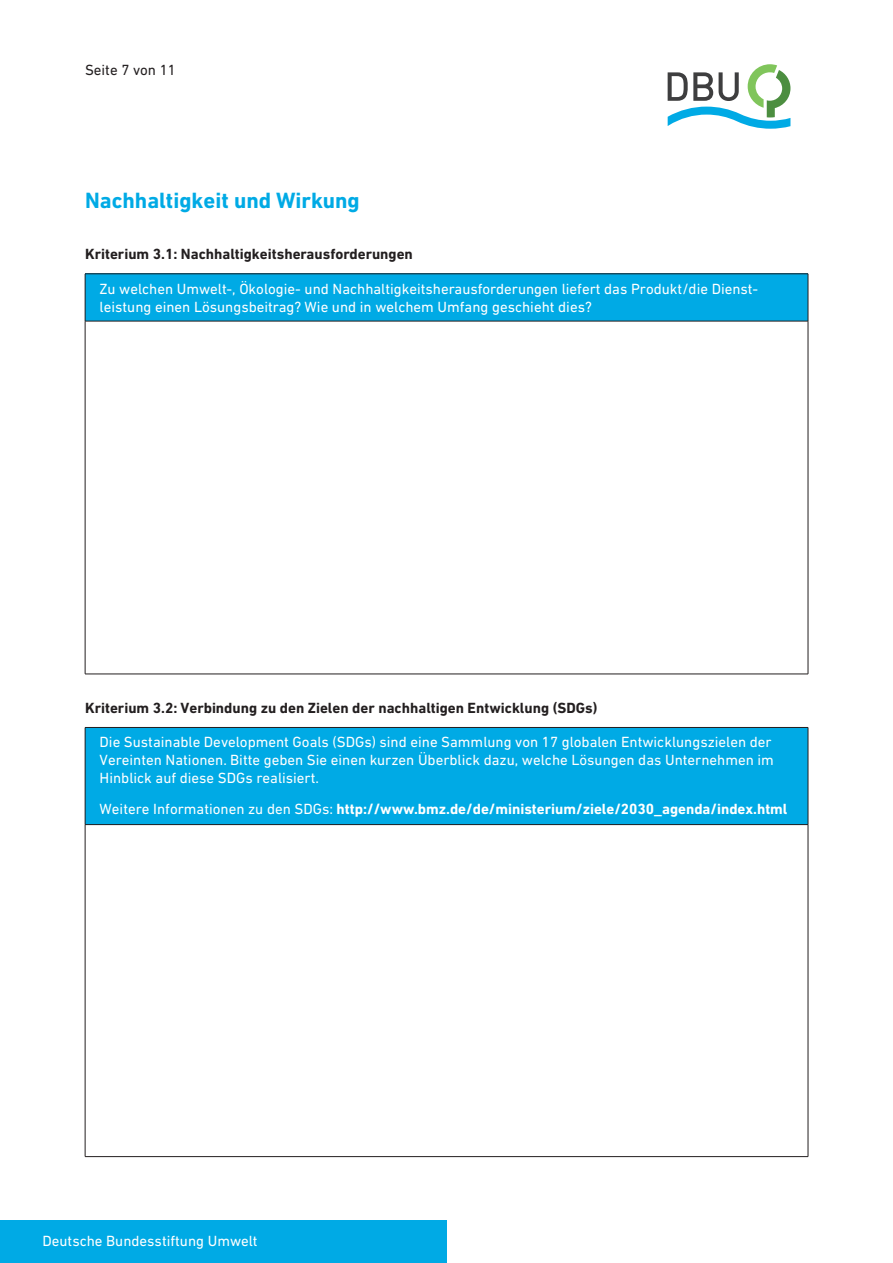
<style>
.page{position:relative;width:893px;height:1263px;background:#fff}
.page>*{position:absolute;margin:0;border:0;box-sizing:border-box;transform-origin:0 0}
.Überschrift_15pt{font:700 22.5px "DIN Next W1 G";color:#00aae5}
.Kriterium_Tabelle_Fr{font:15px/18px "DIN Next W1 G";color:#fff}
.Kriterium{font:700 15px "DIN Next W1 G";color:#231f20}
.Kriterium_Tabelle_Fr-2{font:700 15px "DIN Next W1 G";color:#fff}
.t1{font:15px "DIN Next W1 G";color:#231f20}
.s1{font-weight:400}
</style>
<div class="page">
<div style="left:0;top:1220px;width:446px;height:43px;background:#00aae5"></div>
<svg style="left:668px;top:64px;width:122px;height:65px"></svg>
<div style="left:85px;top:274px;width:723px;height:47px;background:#00aae5"></div>
<hr style="left:85px;top:274px;width:723px;height:1px;background:#231f20">
<hr style="left:85px;top:274px;width:1px;height:47px;background:#231f20">
<hr style="left:808px;top:274px;width:1px;height:47px;background:#231f20">
<hr style="left:85px;top:321px;width:723px;height:1px;background:#231f20">
<hr style="left:85px;top:321px;width:1px;height:353px;background:#231f20">
<hr style="left:808px;top:321px;width:1px;height:353px;background:#231f20">
<hr style="left:85px;top:674px;width:723px;height:1px;background:#231f20">
<div style="left:85px;top:727px;width:723px;height:97px;background:#00aae5"></div>
<hr style="left:85px;top:727px;width:723px;height:1px;background:#231f20">
<hr style="left:85px;top:727px;width:1px;height:97px;background:#231f20">
<hr style="left:808px;top:727px;width:1px;height:97px;background:#231f20">
<hr style="left:85px;top:824px;width:723px;height:1px;background:#231f20">
<hr style="left:85px;top:825px;width:1px;height:331px;background:#231f20">
<hr style="left:808px;top:825px;width:1px;height:331px;background:#231f20">
<hr style="left:85px;top:1156px;width:723px;height:1px;background:#231f20">
<p class="t1" style="left:85px;top:61px;width:92px">Seite 7 von 11</p>
<p class="Überschrift_15pt" style="left:85px;top:187px;width:276px">Nachhaltigkeit und Wirkung</p>
<p class="Kriterium" style="left:85px;top:245px;width:329px">Kriterium 3.1: Nachhaltigkeitsherausforderungen</p>
<p class="Kriterium_Tabelle_Fr" style="left:100px;top:279px;width:659px">Zu welchen Umwelt-, Ökologie- und Nachhaltigkeitsherausforderungen liefert das Produkt/die Dienst&shy;leistung einen Lösungsbeitrag? Wie und in welchem Umfang geschieht dies?</p>
<p class="Kriterium" style="left:85px;top:699px;width:514px">Kriterium 3.2: Verbindung zu den Zielen der nachhaltigen Entwicklung (SDGs)</p>
<p class="Kriterium_Tabelle_Fr" style="left:100px;top:733px;width:676px">Die Sustainable Development Goals (SDGs) sind eine Sammlung von 17 globalen Entwicklungszielen der<br>Vereinten Nationen. Bitte geben Sie einen kurzen Überblick dazu, welche Lösungen das Unternehmen im<br>Hinblick auf diese SDGs realisiert.</p>
<p class="Kriterium_Tabelle_Fr-2" style="left:100px;top:800px;width:689px"><span class="s1">Weitere Informationen zu den SDGs:</span> http://www.bmz.de/de/ministerium/ziele/2030_agenda/index.html</p>
<p class="Kriterium_Tabelle_Fr" style="left:43px;top:1231px;width:217px">Deutsche Bundesstiftung Umwelt</p>
</div>
